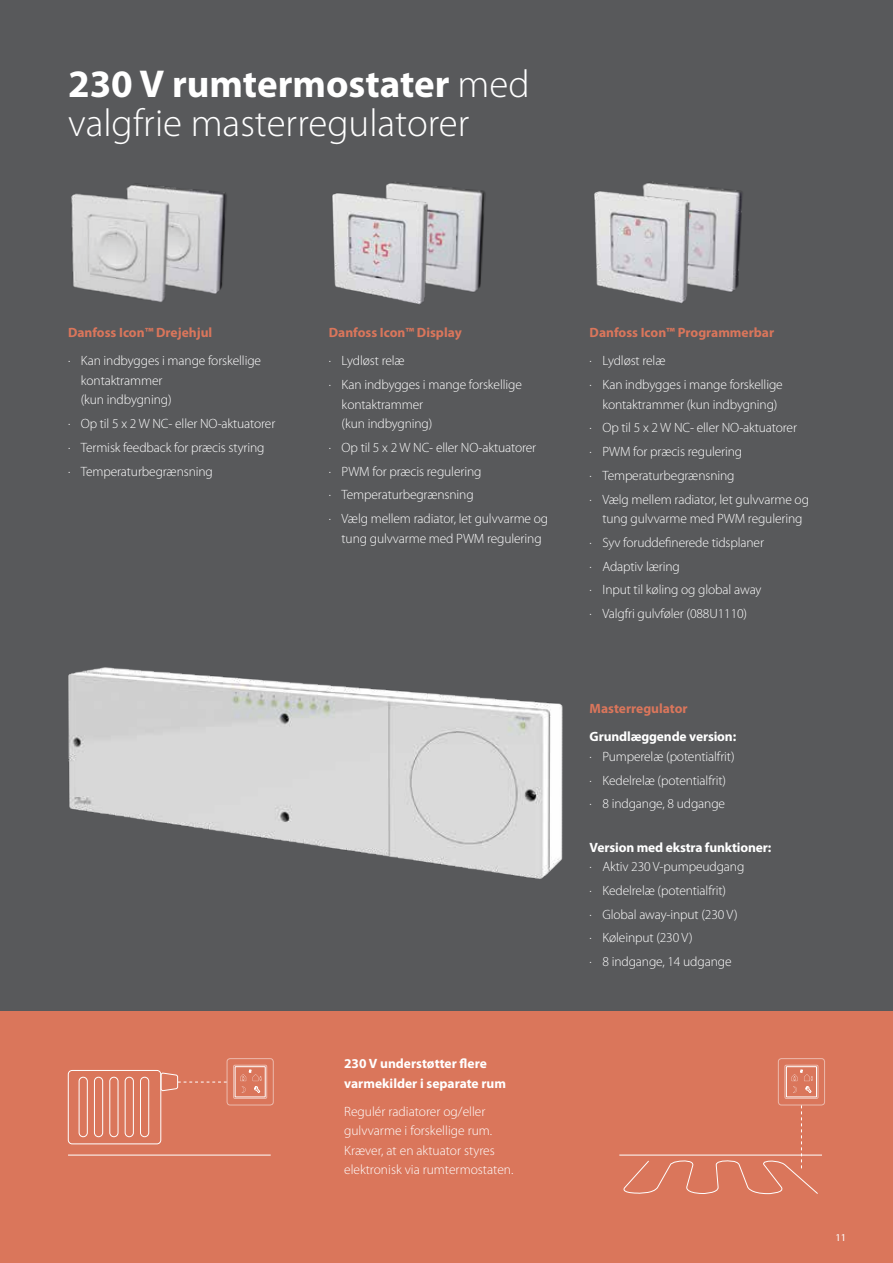
<style>
.page{position:relative;width:893px;height:1263px;background:#fff}
.page>*{position:absolute;margin:0;border:0;box-sizing:border-box;transform-origin:0 0}
.t1{font:300 39px/39px "Myriad Pro";color:#fff}
.t2{font:300 13.5px/23.7px "Myriad Pro";letter-spacing:-.01em;color:#fff}
.t3{font:700 13.5px/19.5px "Myriad Pro";letter-spacing:-.01em;color:#fff}
.t4{font:700 13.5px "Myriad Pro";color:#da765b}
.t5{font:10.5px "Myriad Pro";color:#fff}
.s1{font-weight:700}
</style>
<div class="page">
<div style="left:0;top:1010px;width:893px;height:253px;background:#da765b"></div>
<div style="left:0;top:0;width:893px;height:1010px;background:#58595b"></div>
<img style="left:68px;top:667px;width:495px;height:212px">
<img style="left:700px;top:187px;width:43px;height:105px">
<img style="left:594px;top:181px;width:106px;height:123px">
<img style="left:332px;top:182px;width:154px;height:123px">
<img style="left:71px;top:183px;width:156px;height:119px">
<div style="left:778px;top:1058px;width:47px;height:47px;border:1px solid #fff;border-radius:3px"></div>
<div style="left:785px;top:1065px;width:33px;height:34px;border:1px solid #fff"></div>
<div style="left:786px;top:1066px;width:31px;height:31px;border:1px solid #fff"></div>
<svg style="left:792px;top:1069px;width:21px;height:24px"></svg>
<hr style="left:619px;top:1155px;width:203px;height:1px;background:#fff">
<svg style="left:620px;top:1105px;width:198px;height:89px"></svg>
<div style="left:227px;top:1058px;width:47px;height:47px;border:1px solid #fff;border-radius:3px"></div>
<div style="left:233px;top:1065px;width:34px;height:34px;border:1px solid #fff"></div>
<div style="left:235px;top:1066px;width:31px;height:31px;border:1px solid #fff"></div>
<svg style="left:240px;top:1069px;width:22px;height:24px"></svg>
<div style="left:68px;top:1070px;width:93px;height:74px;border:1px solid #fff;border-radius:4px"></div>
<svg style="left:79px;top:1077px;width:70px;height:60px"></svg>
<svg style="left:161px;top:1073px;width:66px;height:18px"></svg>
<hr style="left:68px;top:1155px;width:203px;height:1px;background:#fff">
<h1 class="t1" style="left:68px;top:65px;width:463px"><span class="s1">230 V rumtermostater</span> med valgfrie masterregulatorer</h1>
<p class="t4" style="left:68px;top:325px;width:146px">Danfoss Icon™ Drejehjul</p>
<p class="t2" style="left:81px;top:351px;width:182px;line-height:19.5px;text-indent:-13px">· Kan indbygges i mange forskellige kontaktrammer<br>(kun indbygning)</p>
<p class="t2" style="left:68px;top:412px;width:209px">· Op til 5 x 2 W NC- eller NO-aktuatorer · Termisk feedback for præcis styring<br>· Temperaturbegrænsning</p>
<p class="t4" style="left:329px;top:325px;width:134px">Danfoss Icon™ Display</p>
<p class="t2" style="left:329px;top:349px;width:195px">· Lydløst relæ<br>· Kan indbygges i mange forskellige</p>
<p class="t2" style="left:342px;top:395px;width:92px;line-height:19.5px">kontaktrammer (kun indbygning)</p>
<p class="t2" style="left:329px;top:436px;width:221px">· Op til 5 x 2 W NC- eller NO-aktuatorer<br>· PWM for præcis regulering<br>· Temperaturbegrænsning<br>· Vælg mellem radiator, let gulvvarme og</p>
<p class="t2" style="left:342px;top:526px;width:202px">tung gulvvarme med PWM regulering</p>
<p class="t3" style="left:344px;top:1054px;width:163px">230 V understøtter flere varmekilder i separate rum</p>
<p class="t2" style="left:344px;top:1102px;width:171px;line-height:19.5px">Regulér radiatorer og/eller gulvvarme i forskellige rum.<br>Kræver, at en aktuator styres elektronisk via rumtermostaten.</p>
<p class="t4" style="left:590px;top:325px;width:186px">Danfoss Icon™ Programmerbar</p>
<p class="t2" style="left:590px;top:349px;width:195px">· Lydløst relæ<br>· Kan indbygges i mange forskellige</p>
<p class="t2" style="left:590px;top:392px;width:221px;text-indent:13px">kontaktrammer (kun indbygning)<br>· Op til 5 x 2 W NC- eller NO-aktuatorer<br>· PWM for præcis regulering<br>· Temperaturbegrænsning<br>· Vælg mellem radiator, let gulvvarme og</p>
<p class="t2" style="left:590px;top:507px;width:214px;text-indent:13px">tung gulvvarme med PWM regulering · Syv foruddefinerede tidsplaner<br>· Adaptiv læring<br>· Input til køling og global away<br>· Valgfri gulvføler (088U1110)</p>
<p class="t4" style="left:590px;top:701px;width:100px">Masterregulator</p>
<p class="t3" style="left:590px;top:727px;width:148px">Grundlæggende version:</p>
<p class="t2" style="left:590px;top:745px;width:146px">· Pumperelæ (potentialfrit) · Kedelrelæ (potentialfrit)<br>· 8 indgange, 8 udgange</p>
<p class="t3" style="left:590px;top:837px;width:183px">Version med ekstra funktioner:</p>
<p class="t2" style="left:590px;top:855px;width:156px">· Aktiv 230 V-pumpeudgang · Kedelrelæ (potentialfrit)<br>· Global away-input (230 V)<br>· Køleinput (230 V)<br>· 8 indgange, 14 udgange</p>
<p class="t5" style="left:835px;top:1232px;width:12px">11</p>
</div>
